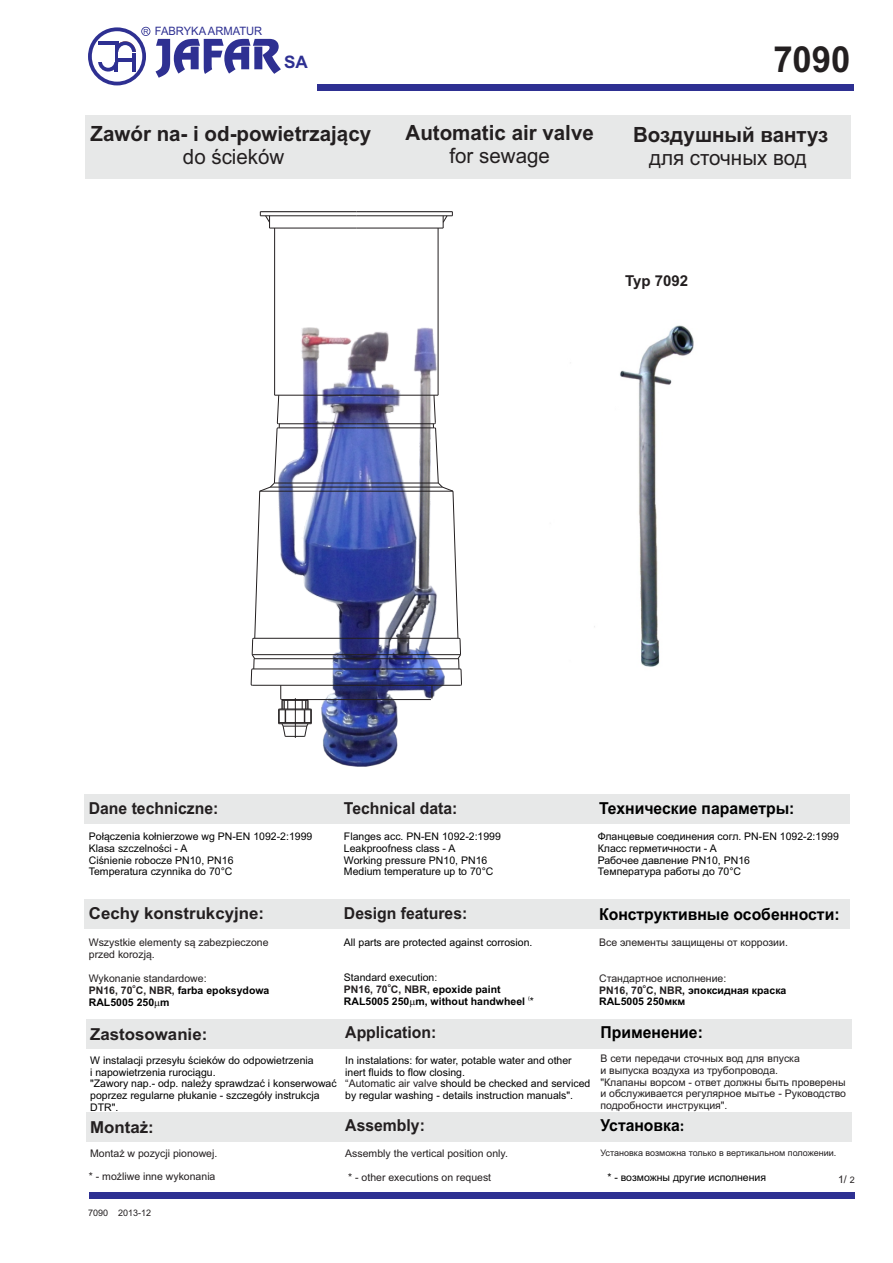
<style>
.page{position:relative;width:893px;height:1263px;background:#fff}
.page>*{position:absolute;margin:0;border:0;box-sizing:border-box;transform-origin:0 0}
.t1{font:700 36px "Arial";color:#231f20;scale:.96 1}
.t2{font:700 21px "Arial";color:#231f20}
.t3{font:21px "Arial";color:#231f20}
.t4{font:700 17.1px "Arial";color:#2e3092}
.t5{font:700 16.5px "Arial";color:#000;scale:.95 1}
.t6{font:700 16.5px "Arial";color:#231f20;scale:.95 1}
.t7{font:700 16.5px "Arial";color:#231f20}
.t8{font:700 15px "Arial";color:#231f20}
.t9{font:11.55px "Arial";color:#2e3092}
.t10{font:10.5px/11.7px "Arial";color:#000}
.t11{font:10.5px/11.7px "Arial";color:#231f20}
.t12{font:700 10.5px/12.8px "Arial";color:#000}
.t13{font:700 10.5px "Arial";color:#231f20}
.t14{font:9px "Arial";color:#231f20}
.t15{font:700 5.25px "Arial";color:#231f20}
.t16{font:5.25px "Arial";color:#000}
.s1{font-size:7.05px}
.s2{color:#231f20}
.s3{color:#000}
.s4{font-weight:400}
.s5{font-family:"Calibri"}
.s6{font-size:9px}
</style>
<div class="page">
<div style="left:317px;top:84px;width:536px;height:6px;background:#2e3092"></div>
<svg style="left:88px;top:27px;width:62px;height:58px"></svg>
<svg style="left:156px;top:39px;width:125px;height:39px"></svg>
<div style="left:89px;top:1192px;width:765px;height:6px;background:#2e3092"></div>
<div style="left:86px;top:1019px;width:765px;height:30px;background:#e7e8e8"></div>
<div style="left:85px;top:794px;width:765px;height:29px;background:#e7e8e8"></div>
<div style="left:85px;top:899px;width:765px;height:30px;background:#e7e8e8"></div>
<div style="left:86px;top:1112px;width:765px;height:30px;background:#e7e8e8"></div>
<div style="left:85px;top:115px;width:255px;height:64px;background:#e7e8e8"></div>
<div style="left:340px;top:115px;width:255px;height:64px;background:#e7e8e8"></div>
<div style="left:595px;top:115px;width:255px;height:64px;background:#e7e8e8"></div>
<img style="left:594px;top:325px;width:100px;height:342px">
<img style="left:279px;top:327px;width:159px;height:439px">
<hr style="left:274px;top:228px;width:1px;height:167px;background:#231f20">
<hr style="left:270px;top:228px;width:86px;height:1px;background:#231f20">
<svg style="left:260px;top:212px;width:10px;height:16px"></svg>
<img style="left:251px;top:395px;width:106px;height:342px">
<hr style="left:260px;top:216px;width:96px;height:1px;background:#231f20">
<hr style="left:438px;top:228px;width:1px;height:167px;background:#231f20">
<hr style="left:356px;top:228px;width:87px;height:1px;background:#231f20">
<hr style="left:356px;top:395px;width:82px;height:1px;background:#231f20">
<hr style="left:356px;top:699px;width:75px;height:1px;background:#231f20">
<hr style="left:356px;top:423px;width:78px;height:1px;background:#231f20">
<hr style="left:356px;top:428px;width:79px;height:1px;background:#231f20">
<hr style="left:356px;top:685px;width:104px;height:1px;background:#231f20">
<hr style="left:356px;top:669px;width:104px;height:1px;background:#231f20">
<hr style="left:356px;top:654px;width:105px;height:1px;background:#231f20">
<hr style="left:356px;top:658px;width:103px;height:1px;background:#231f20">
<hr style="left:356px;top:638px;width:103px;height:1px;background:#231f20">
<hr style="left:356px;top:491px;width:97px;height:1px;background:#231f20">
<hr style="left:356px;top:487px;width:86px;height:1px;background:#231f20">
<hr style="left:356px;top:483px;width:82px;height:1px;background:#231f20">
<svg style="left:432px;top:395px;width:30px;height:303px"></svg>
<svg style="left:443px;top:212px;width:10px;height:16px"></svg>
<hr style="left:356px;top:216px;width:96px;height:1px;background:#231f20">
<hr style="left:260px;top:211px;width:96px;height:1px;background:#231f20">
<hr style="left:356px;top:211px;width:96px;height:1px;background:#231f20">
<hr style="left:295px;top:698px;width:1px;height:40px;background:#231f20">
<p class="t9" style="left:143px;top:27px;width:120px"><span class="s1">R</span> FABRYKA ARMATUR</p>
<h3 class="t4" style="left:284px;top:56px;width:25px">SA</h3>
<h1 class="t1" style="left:773px;top:46px;width:82px">7090</h1>
<h2 class="t2" style="left:91px;top:125px;width:282px">Zawór na- i od-powietrzający</h2>
<h2 class="t3" style="left:183px;top:149px;width:103px">do ścieków</h2>
<h2 class="t2" style="left:406px;top:125px;width:190px">Automatic air valve</h2>
<h2 class="t3" style="left:449px;top:148px;width:102px">for sewage</h2>
<h2 class="t2" style="left:633px;top:126px;width:197px">Воздушный вантуз</h2>
<h2 class="t3" style="left:649px;top:150px;width:159px">для сточных вод</h2>
<h3 class="t8" style="left:625px;top:275px;width:65px">Typ 7092</h3>
<h3 class="t6" style="left:89px;top:802px;width:138px">Dane techniczne:</h3>
<h3 class="t6" style="left:344px;top:802px;width:121px">Technical data:</h3>
<h3 class="t5" style="left:599px;top:802px;width:207px">Технические параметры:</h3>
<p class="t10" style="left:89px;top:832px;width:225px">Połączenia kołnierzowe wg PN-EN 1092-2:1999<br>Klasa szczelności - A<br>Ciśnienie robocze PN10, PN16<br>Temperatura czynnika do 70°C</p>
<p class="t10" style="left:344px;top:832px;width:158px">Flanges acc. PN-EN 1092-2:1999<br>Leakproofness class - A<br>Working pressure PN10, PN16<br>Medium temperature up to 70°C</p>
<p class="t10" style="left:598px;top:832px;width:243px">Фланцевые соединения согл. PN-EN 1092-2:1999<br>Класс герметичности - A<br>Рабочее давление PN10, PN16<br>Температура работы до 70°C</p>
<h3 class="t7" style="left:89px;top:906px;width:177px">Cechy konstrukcyjne:</h3>
<h3 class="t6" style="left:344px;top:906px;width:131px">Design features:</h3>
<h3 class="t5" style="left:599px;top:908px;width:255px">Конструктивные особенности:</h3>
<p class="t11" style="left:89px;top:937px;width:181px;line-height:12.3px">Wszystkie elementy są zabezpieczone przed korozją.</p>
<p class="t11" style="left:89px;top:973px;width:119px">Wykonanie standardowe:</p>
<p class="t15" style="left:133px;top:984px;width:5px">o</p>
<p class="t12" style="left:89px;top:984px;width:182px"><span class="s2">PN16, 70 C, NBR,</span> farba epoksydowa<br>RAL5005 250 m</p>
<p class="t10" style="left:344px;top:937px;width:190px">All parts are protected against corrosion.</p>
<p class="t10" style="left:344px;top:972px;width:95px">Standard execution<span class="s2">:</span></p>
<p class="t15" style="left:388px;top:983px;width:5px">o</p>
<p class="t13" style="left:344px;top:985px;width:158px">PN16, 70 C, NBR, <span class="s3">epoxide paint</span></p>
<p class="t16" style="left:528px;top:996px;width:3px">(</p>
<p class="t12" style="left:344px;top:996px;width:191px">RAL5005 250 m, without handwheel <span class="s4">*</span></p>
<p class="t11" style="left:599px;top:937px;width:190px">Все элементы защищены от коррозии.</p>
<p class="t11" style="left:599px;top:973px;width:129px">Стандартное исполнение:</p>
<p class="t15" style="left:643px;top:984px;width:5px">o</p>
<p class="t12" style="left:599px;top:985px;width:189px;line-height:11.7px"><span class="s2">PN16, 70 C, NBR</span>, эпоксидная краска<br>RAL5005 250мкм</p>
<h3 class="t7" style="left:90px;top:1028px;width:119px">Zastosowanie:</h3>
<h3 class="t6" style="left:345px;top:1026px;width:97px">Application:</h3>
<h3 class="t5" style="left:600px;top:1026px;width:109px">Применение:</h3>
<p class="t10" style="left:90px;top:1055px;width:248px">W instalacji przesyłu ścieków do odpowietrzenia<br>i napowietrzenia rurociągu.<br>"Zawory nap.- odp. należy sprawdzać i konserwować poprzez regularne płukanie - szczegóły instrukcja DTR".</p>
<h3 class="t7" style="left:90px;top:1121px;width:65px">Montaż:</h3>
<p class="t11" style="left:89px;top:1172px;width:128px">* - możliwe inne wykonania</p>
<p class="t11" style="left:90px;top:1148px;width:129px">Montaż w pozycji pionowej.</p>
<p class="t10" style="left:345px;top:1055px;width:247px">In instalations: for water, potable water and other inert fluids to flow closing.<br><span class="s2">“Automatic air valve</span> should be checked and serviced by regular washing - details instruction manuals".</p>
<p class="t11" style="left:600px;top:1054px;width:247px">В сети передачи сточных вод для впуска<br>и выпуска воздуха из трубопровода.<br>"Клапаны ворсом - ответ должны быть проверены и обслуживается регулярное мытье - Руководство подробности инструкция".</p>
<h3 class="t6" style="left:345px;top:1119px;width:85px">Assembly:</h3>
<h3 class="t5" style="left:600px;top:1119px;width:90px">Установка<span class="s5">:</span></h3>
<p class="t11" style="left:345px;top:1149px;width:164px">Assembly the vertical position only.</p>
<p class="t14" style="left:600px;top:1149px;width:237px">Установка возможна только в вертикальном положении.</p>
<p class="t11" style="left:348px;top:1172px;width:144px">* - other executions on request</p>
<p class="t10" style="left:607px;top:1172px;width:160px">* - возможны другие исполнения</p>
<p class="t11" style="left:838px;top:1174px;width:18px">1/ <span class="s6">2</span></p>
<p class="t14" style="left:88px;top:1209px;width:65px">7090 2013-12</p>
</div>
